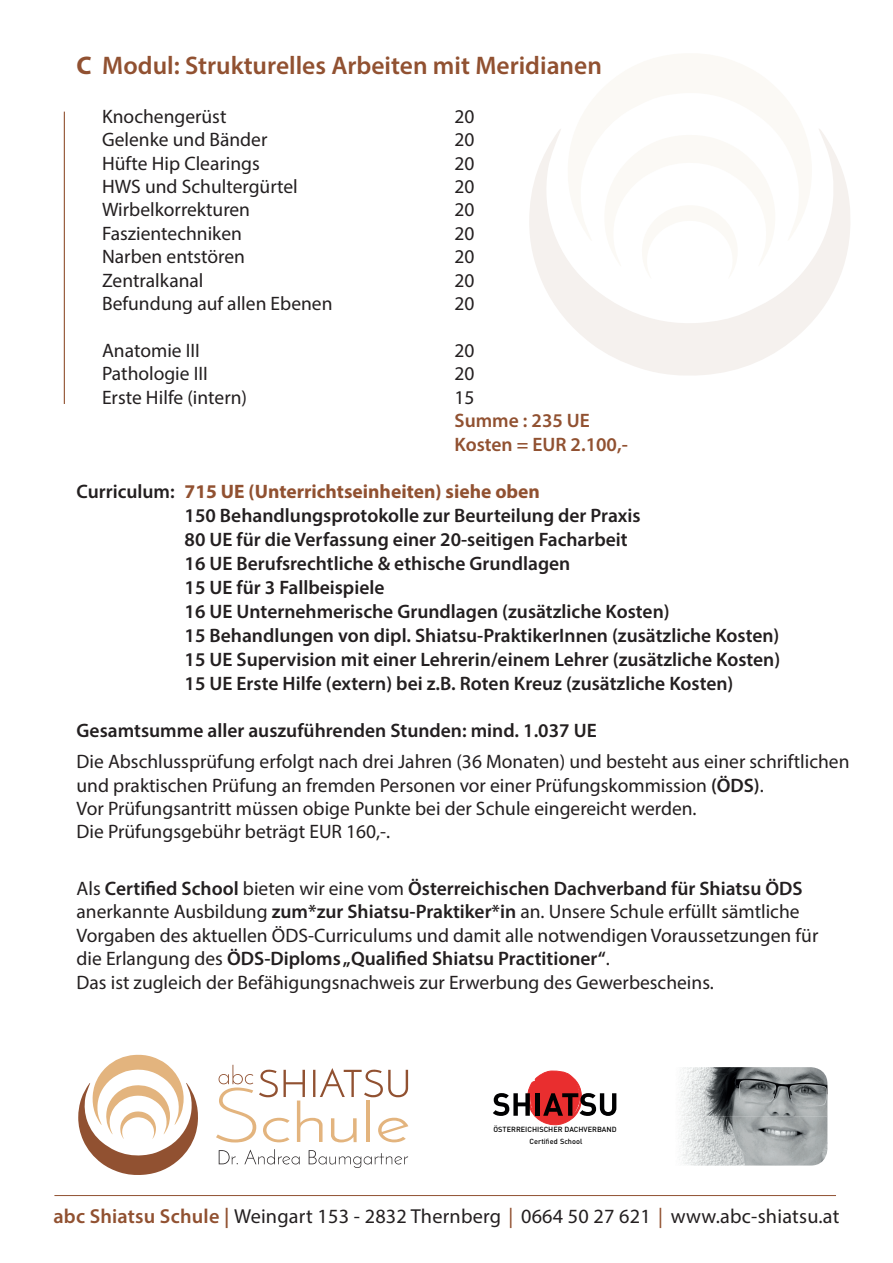
<style>
.page{position:relative;width:893px;height:1263px;background:#fff}
.page>*{position:absolute;margin:0;border:0;box-sizing:border-box;transform-origin:0 0}
.t1{font:600 25.5px "Myriad Pro";color:#915131}
.t2{font:20.25px "Myriad Pro";letter-spacing:.01em;color:#231f20}
.t3{font:19.5px/23.4px "Myriad Pro";color:#231f20}
.t4{font:600 19.5px/24px "Myriad Pro";color:#231f20}
.t5{font:600 19.5px/23.4px "Myriad Pro";color:#915131}
.t6{font:500 7.35px "DIN";color:#000001}
.s1{font-weight:700}
.s2{font-weight:700;color:#915131}
.s3{font-weight:600}
.s4{font-family:"Myriad Pro";font-weight:400}
.s5{font-weight:600;color:#915131}
.s6{font-family:"Futura PT";color:#915131}
</style>
<div class="page">
<svg style="left:529px;top:129px;width:321px;height:246px"></svg>
<svg style="left:567px;top:129px;width:245px;height:112px"></svg>
<svg style="left:604px;top:134px;width:171px;height:145px"></svg>
<hr style="left:64px;top:112px;width:1px;height:292px;background:#915131">
<svg style="left:216px;top:1065px;width:192px;height:77px"></svg>
<svg style="left:219px;top:1150px;width:19px;height:14px"></svg>
<svg style="left:244px;top:1149px;width:56px;height:15px"></svg>
<svg style="left:309px;top:1150px;width:99px;height:18px"></svg>
<svg style="left:78px;top:1054px;width:120px;height:121px"></svg>
<hr style="left:54px;top:1195px;width:782px;height:1px;background:#915131">
<img style="left:679px;top:1067px;width:148px;height:98px">
<svg style="left:493px;top:1070px;width:123px;height:56px"></svg>
<h1 class="t1" style="left:77px;top:49px;width:527px"><span class="s1">C</span> Modul: Strukturelles Arbeiten mit Meridianen</h1>
<p class="t3" style="left:102px;top:104px;width:126px">Knochengerüst</p>
<p class="t3" style="left:455px;top:104px;width:22px">20</p>
<p class="t3" style="left:102px;top:128px;width:167px">Gelenke und Bänder</p>
<p class="t3" style="left:455px;top:128px;width:22px">20</p>
<p class="t3" style="left:102px;top:151px;width:159px">Hüfte Hip Clearings</p>
<p class="t3" style="left:455px;top:151px;width:22px">20</p>
<p class="t3" style="left:102px;top:175px;width:197px">HWS und Schultergürtel</p>
<p class="t3" style="left:455px;top:175px;width:22px">20</p>
<p class="t3" style="left:102px;top:198px;width:150px">Wirbelkorrekturen</p>
<p class="t3" style="left:455px;top:198px;width:22px">20</p>
<p class="t3" style="left:102px;top:221px;width:141px">Faszientechniken</p>
<p class="t3" style="left:455px;top:221px;width:22px">20</p>
<p class="t3" style="left:102px;top:245px;width:145px">Narben entstören</p>
<p class="t3" style="left:455px;top:245px;width:22px">20</p>
<p class="t3" style="left:102px;top:268px;width:103px">Zentralkanal</p>
<p class="t3" style="left:455px;top:268px;width:22px">20</p>
<p class="t3" style="left:102px;top:292px;width:232px">Befundung auf allen Ebenen</p>
<p class="t3" style="left:455px;top:292px;width:22px">20</p>
<p class="t3" style="left:102px;top:338px;width:99px">Anatomie III</p>
<p class="t3" style="left:455px;top:338px;width:22px">20</p>
<p class="t3" style="left:102px;top:362px;width:107px">Pathologie III</p>
<p class="t3" style="left:455px;top:362px;width:22px">20</p>
<p class="t3" style="left:102px;top:385px;width:147px">Erste Hilfe (intern)</p>
<p class="t3" style="left:455px;top:385px;width:22px">15</p>
<p class="t5" style="left:455px;top:408px;width:175px">Summe : 235 UE<br>Kosten = EUR 2.100,-</p>
<p class="t4" style="left:185px;top:479px;width:597px;text-indent:-108px">Curriculum: <span class="s2">715 UE (Unterrichtseinheiten) siehe oben<br></span>150 Behandlungsprotokolle zur Beurteilung der Praxis<br>80 UE für die Verfassung einer 20-seitigen Facharbeit<br>16 UE Berufsrechtliche &amp; ethische Grundlagen<br>15 UE für 3 Fallbeispiele<br>16 UE Unternehmerische Grundlagen (zusätzliche Kosten)<br>15 Behandlungen von dipl. Shiatsu-PraktikerInnen (zusätzliche Kosten)<br>15 UE Supervision mit einer Lehrerin/einem Lehrer (zusätzliche Kosten)<br>15 UE Erste Hilfe (extern) bei z.B. Roten Kreuz (zusätzliche Kosten)</p>
<p class="t4" style="left:77px;top:718px;width:522px">Gesamtsumme aller auszuführenden Stunden: mind. 1.037 UE</p>
<p class="t3" style="left:77px;top:750px;width:774px">Die Abschlussprüfung erfolgt nach drei Jahren (36 Monaten) und besteht aus einer schriftlichen und praktischen Prüfung an fremden Personen vor einer Prüfungskommission <span class="s3">(ÖDS)</span>.<br>Vor Prüfungsantritt müssen obige Punkte bei der Schule eingereicht werden.<br>Die Prüfungsgebühr beträgt EUR 160,-.</p>
<p class="t3" style="left:77px;top:876px;width:743px">Als <span class="s3">Certified School</span> bieten wir eine vom <span class="s3">Österreichischen Dachverband für Shiatsu ÖDS </span>anerkannte Ausbildung <span class="s3">zum*zur Shiatsu-Praktiker*in</span> an. Unsere Schule erfüllt sämtliche Vorgaben des aktuellen ÖDS-Curriculums und damit alle notwendigen Voraussetzungen für die Erlangung des <span class="s3">ÖDS-Diploms „Qualified Shiatsu Practitioner“</span>.<br>Das ist zugleich der Befähigungsnachweis zur Erwerbung des Gewerbescheins.</p>
<p class="t6" style="left:493px;top:1124px;width:125px">ÖSTERREICHISCHER DACHVERBAND</p>
<p class="t6" style="left:530px;top:1137px;width:54px">Certi<span class="s4">fi</span>ed School</p>
<p class="t2" style="left:53px;top:1204px;width:787px"><span class="s5">abc Shiatsu Schule |</span> Weingart 153 - 2832 Thernberg <span class="s6">|</span> 0664 50 27 621 <span class="s6">|</span> www.abc-shiatsu.at</p>
</div>
